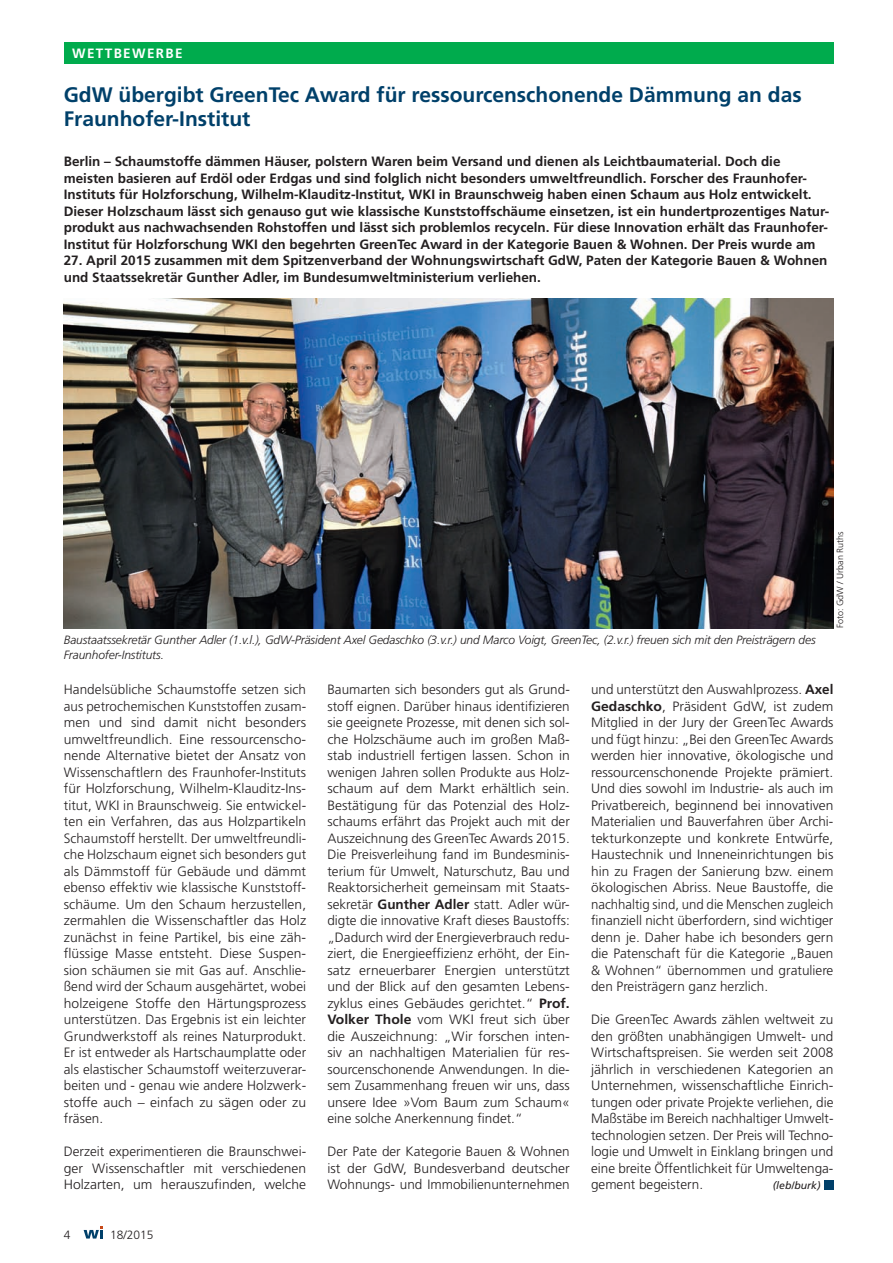
<style>
.page{position:relative;width:893px;height:1263px;background:#fff}
.page>*{position:absolute;margin:0;border:0;box-sizing:border-box;transform-origin:0 0}
.t1{font:700 21px/24px "Frutiger";color:#00406a}
.t2{font:300 13.5px/16.5px "Frutiger";color:#231f20;text-align:justify}
.t3{font:700 13.5px/16.5px "Frutiger";color:#231f20}
.t4{font:700 13.5px "Frutiger";letter-spacing:.1em;color:#fff}
.t5{font:italic 300 12px/15px "Frutiger";letter-spacing:-.01em;color:#231f20}
.t6{font:300 12px "Frutiger";color:#231f20}
.t7{font:italic 10.5px "Frutiger";color:#231f20}
.t8{font:300 9px "Frutiger";color:#231f20}
.s1{font-weight:700}
</style>
<div class="page">
<div style="left:64px;top:43px;width:769px;height:21px;background:#00ab4d"></div>
<div style="left:824px;top:1180px;width:9px;height:9px;background:#00406a"></div>
<img style="left:64px;top:298px;width:769px;height:330px">
<svg style="left:84px;top:1226px;width:19px;height:12px"></svg>
<p class="t4" style="left:72px;top:46px;width:112px">WETTBEWERBE</p>
<h1 class="t1" style="left:64px;top:83px;width:739px">GdW übergibt GreenTec Award für ressourcenschonende Dämmung an das<br>Fraunhofer-Institut</h1>
<p class="t3" style="left:64px;top:153px;width:767px">Berlin – Schaumstoffe dämmen Häuser, polstern Waren beim Versand und dienen als Leichtbaumaterial. Doch die meisten basieren auf Erdöl oder Erdgas und sind folglich nicht besonders umweltfreundlich. Forscher des Fraunhofer-Instituts für Holzforschung, Wilhelm-Klauditz-Institut, WKI in Braunschweig haben einen Schaum aus Holz entwickelt.<br>Dieser Holzschaum lässt sich genauso gut wie klassische Kunststoffschäume einsetzen, ist ein hundertprozentiges Natur&shy;produkt aus nachwachsenden Rohstoffen und lässt sich problemlos recyceln. Für diese Innovation erhält das Fraunhofer-Institut für Holzforschung WKI den begehrten GreenTec Award in der Kategorie Bauen &amp; Wohnen. Der Preis wurde am</p>
<p class="t3" style="left:64px;top:252px;width:765px">27. April 2015 zusammen mit dem Spitzenverband der Wohnungswirtschaft GdW, Paten der Kategorie Bauen &amp; Wohnen und Staatssekretär Gunther Adler, im Bundesumweltministerium verliehen.</p>
<p class="t5" style="left:64px;top:632px;width:753px">Baustaatssekretär Gunther Adler (1.v.l.), GdW-Präsident Axel Gedaschko (3.v.r.) und Marco Voigt, GreenTec, (2.v.r.) freuen sich mit den Preisträgern des<br>Fraunhofer-Instituts.</p>
<p class="t8" style="left:835px;top:628px;width:99px;rotate:-90deg">Foto: GdW / Urban Ruths</p>
<p class="t2" style="left:64px;top:682px;width:244px">Handelsübliche Schaumstoffe setzen sich aus petrochemischen Kunststoffen zusam&shy;men und sind damit nicht besonders umweltfreundlich. Eine ressourcenscho&shy;nende Alternative bietet der Ansatz von Wissenschaftlern des Fraunhofer-Instituts für Holzforschung, Wilhelm-Klauditz-Ins&shy;titut, WKI in Braunschweig. Sie entwickel&shy;ten ein Verfahren, das aus Holzpartikeln Schaumstoff herstellt. Der umweltfreundli&shy;che Holzschaum eignet sich besonders gut als Dämmstoff für Gebäude und dämmt ebenso effektiv wie klassische Kunststoff&shy;schäume. Um den Schaum herzustellen, zermahlen die Wissenschaftler das Holz zunächst in feine Partikel, bis eine zäh&shy;flüssige Masse entsteht. Diese Suspen&shy;sion schäumen sie mit Gas auf. Anschlie&shy;ßend wird der Schaum ausgehärtet, wobei holzeigene Stoffe den Härtungsprozess unterstützen. Das Ergebnis ist ein leichter Grundwerkstoff als reines Naturprodukt.<br>Er ist entweder als Hartschaumplatte oder als elastischer Schaumstoff weiterzuverar&shy;beiten und - genau wie andere Holzwerk&shy;stoffe auch – einfach zu sägen oder zu fräsen.</p>
<p class="t2" style="left:64px;top:1144px;width:244px">Derzeit experimentieren die Braunschwei&shy;ger Wissenschaftler mit verschiedenen Holzarten, um herauszufinden, welche</p>
<p class="t6" style="left:64px;top:1227px;width:8px">4</p>
<p class="t6" style="left:110px;top:1227px;width:45px">18/2015</p>
<p class="t2" style="left:327px;top:682px;width:244px">Baumarten sich besonders gut als Grund&shy;stoff eignen. Darüber hinaus identifizieren sie geeignete Prozesse, mit denen sich sol&shy;che Holzschäume auch im großen Maß&shy;stab industriell fertigen lassen. Schon in wenigen Jahren sollen Produkte aus Holz&shy;schaum auf dem Markt erhältlich sein.<br>Bestätigung für das Potenzial des Holz&shy;schaums erfährt das Projekt auch mit der Auszeichnung des GreenTec Awards 2015.<br>Die Preisverleihung fand im Bundesminis&shy;terium für Umwelt, Naturschutz, Bau und Reaktorsicherheit gemeinsam mit Staats&shy;sekretär <span class="s1">Gunther Adler</span> statt. Adler wür&shy;digte die innovative Kraft dieses Baustoffs: „Dadurch wird der Energieverbrauch redu&shy;ziert, die Energieeffizienz erhöht, der Ein&shy;satz erneuerbarer Energien unterstützt und der Blick auf den gesamten Lebens&shy;zyklus eines Gebäudes gerichtet.“ <span class="s1">Prof.<br>Volker Thole</span> vom WKI freut sich über die Auszeichnung: „Wir forschen inten&shy;siv an nachhaltigen Materialien für res&shy;sourcenschonende Anwendungen. In die&shy;sem Zusammenhang freuen wir uns, dass unsere Idee »Vom Baum zum Schaum« eine solche Anerkennung findet.“</p>
<p class="t2" style="left:327px;top:1144px;width:244px">Der Pate der Kategorie Bauen &amp; Wohnen ist der GdW, Bundesverband deutscher Wohnungs- und Immobilienunternehmen</p>
<p class="t2" style="left:591px;top:682px;width:244px">und unterstützt den Auswahlprozess. <span class="s1">Axel Gedaschko</span>, Präsident GdW, ist zudem Mitglied in der Jury der GreenTec Awards und fügt hinzu: „Bei den GreenTec Awards werden hier innovative, ökologische und ressourcenschonende Projekte prämiert.<br>Und dies sowohl im Industrie- als auch im Privatbereich, beginnend bei innovativen Materialien und Bauverfahren über Archi&shy;tekturkonzepte und konkrete Entwürfe, Haustechnik und Inneneinrichtungen bis hin zu Fragen der Sanierung bzw. einem ökologischen Abriss. Neue Baustoffe, die nachhaltig sind, und die Menschen zugleich finanziell nicht überfordern, sind wichtiger denn je. Daher habe ich besonders gern die Patenschaft für die Kategorie „Bauen &amp; Wohnen“ übernommen und gratuliere den Preisträgern ganz herzlich.</p>
<p class="t2" style="left:591px;top:1012px;width:244px">Die GreenTec Awards zählen weltweit zu den größten unabhängigen Umwelt- und Wirtschaftspreisen. Sie werden seit 2008 jährlich in verschiedenen Kategorien an Unternehmen, wissenschaftliche Einrich&shy;tungen oder private Projekte verliehen, die Maßstäbe im Bereich nachhaltiger Umwelt&shy;technologien setzen. Der Preis will Techno&shy;logie und Umwelt in Einklang bringen und eine breite Öffentlichkeit für Umweltenga&shy;gement begeistern.</p>
<p class="t7" style="left:773px;top:1180px;width:49px">(leb/burk)</p>
</div>
